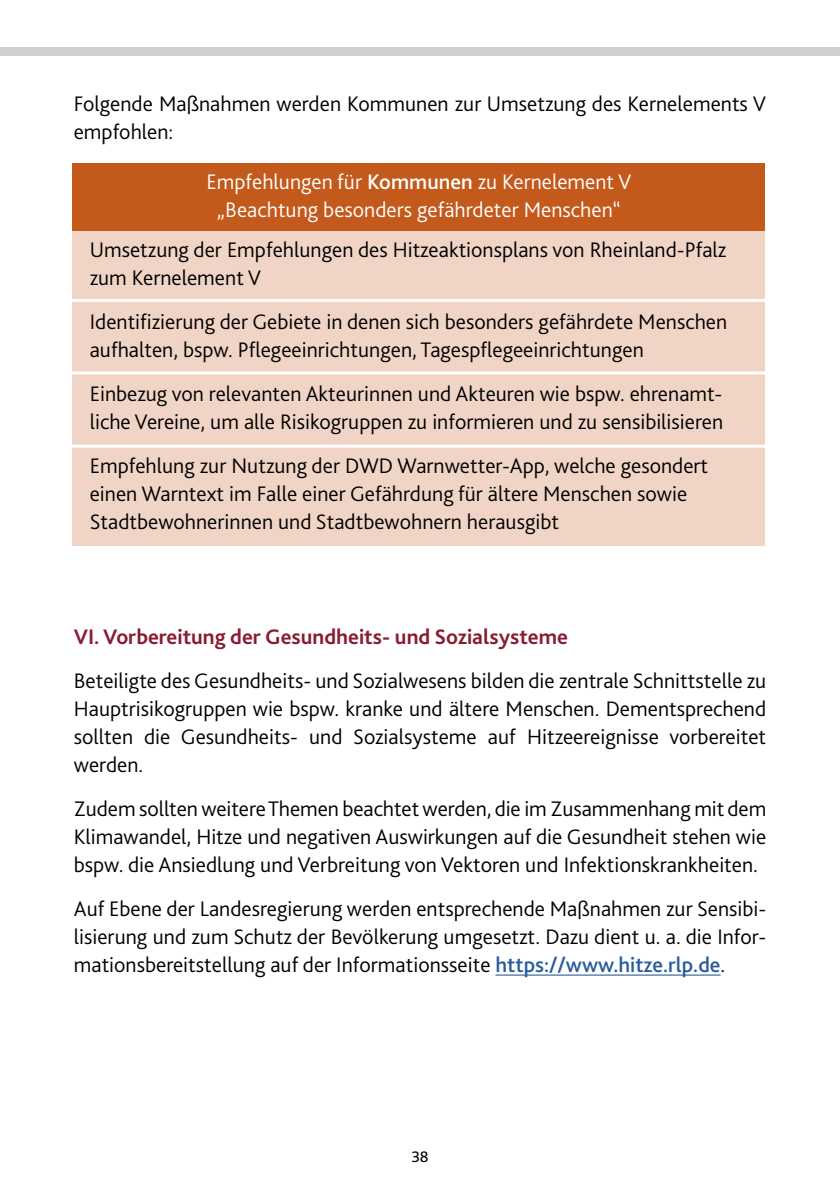
<style>
.page{position:relative;width:840px;height:1191px;background:#fff}
.page>*{position:absolute;margin:0;border:0;box-sizing:border-box;transform-origin:0 0}
.t1{font:300 22px/28px "Bliss 2";color:#000}
.t2{font:300 22px/28px "Bliss 2";color:#fff;text-align:center}
.t3{font:700 22px "Bliss 2";color:#871d33}
.t4{font:16px "Bliss 2";color:#000}
.s1{font-weight:500}
.s2{font-weight:500;color:#275b9b}
</style>
<div class="page">
<div style="left:0;top:47px;width:839px;height:8px;background:#d0d0d0"></div>
<div style="left:73px;top:163px;width:691px;height:68px;background:#c3591b"></div>
<div style="left:73px;top:231px;width:691px;height:314px;background:#f0d5c6"></div>
<hr style="left:67px;top:299px;width:709px;height:3px;background:#fff">
<hr style="left:58px;top:444px;width:708px;height:3px;background:#fff">
<hr style="left:61px;top:371px;width:709px;height:3px;background:#fff">
<hr style="left:495px;top:974px;width:225px;height:1px;background:#275b9b">
<p class="t1" style="left:74px;top:89px;width:693px">Folgende Maßnahmen werden Kommunen zur Umsetzung des Kernelements V empfohlen:</p>
<p class="t2" style="left:206px;top:167px;width:426px">Empfehlungen für <span class="s1">Kommunen</span> zu Kernelement V „Beachtung besonders gefährdeter Menschen“</p>
<p class="t1" style="left:90px;top:235px;width:637px">Umsetzung der Empfehlungen des Hitzeaktionsplans von Rheinland-Pfalz zum Kernelement V</p>
<p class="t1" style="left:90px;top:307px;width:638px">Identifizierung der Gebiete in denen sich besonders gefährdete Menschen aufhalten, bspw. Pflegeeinrichtungen, Tagespflegeeinrichtungen</p>
<p class="t1" style="left:90px;top:379px;width:634px">Einbezug von relevanten Akteurinnen und Akteuren wie bspw. ehrenamt&shy;liche Vereine, um alle Risikogruppen zu informieren und zu sensibilisieren</p>
<p class="t1" style="left:90px;top:451px;width:619px">Empfehlung zur Nutzung der DWD Warnwetter-App, welche gesondert einen Warntext im Falle einer Gefährdung für ältere Menschen sowie<br>Stadtbewohnerinnen und Stadtbewohnern herausgibt</p>
<p class="t3" style="left:74px;top:622px;width:495px">VI. Vorbereitung der Gesundheits- und Sozialsysteme</p>
<p class="t1" style="left:74px;top:666px;width:693px;text-align:justify">Beteiligte des Gesundheits- und Sozialwesens bilden die zentrale Schnittstelle zu Hauptrisikogruppen wie bspw. kranke und ältere Menschen. Dementsprechend sollten die Gesundheits- und Sozialsysteme auf Hitzeereignisse vorbereitet werden.</p>
<p class="t1" style="left:74px;top:794px;width:693px;text-align:justify">Zudem sollten weitere Themen beachtet werden, die im Zusammenhang mit dem Klimawandel, Hitze und negativen Auswirkungen auf die Gesundheit stehen wie bspw. die Ansiedlung und Verbreitung von Vektoren und Infektionskrankheiten.</p>
<p class="t1" style="left:74px;top:894px;width:693px;text-align:justify">Auf Ebene der Landesregierung werden entsprechende Maßnahmen zur Sensibi&shy;lisierung und zum Schutz der Bevölkerung umgesetzt. Dazu dient u. a. die Infor&shy;mationsbereitstellung auf der Informationsseite <span class="s2">https://www.hitze.rlp.de</span>.</p>
<p class="t4" style="left:411px;top:1146px;width:18px">38</p>
</div>
